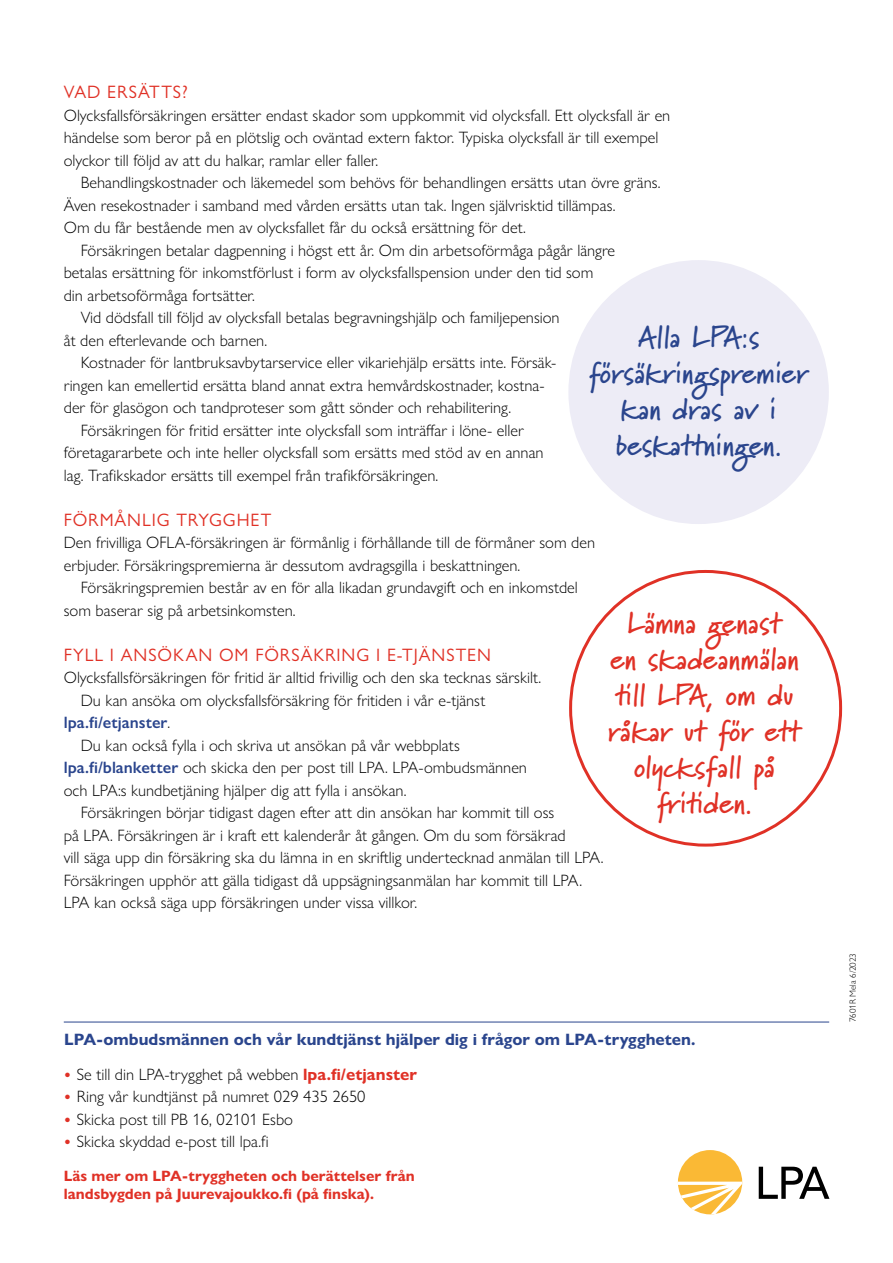
<style>
.page{position:relative;width:893px;height:1263px;background:#fff}
.page>*{position:absolute;margin:0;border:0;box-sizing:border-box;transform-origin:0 0}
.P_Korostus{font:700 30px/36px "Marydale";color:#e03126;text-align:center}
.P_Korostus-2{font:700 30px/36px "Marydale";color:#2a458d;text-align:center}
.H2_Väliotsikko{font:18px "Gill Sans Nova";letter-spacing:.05em;color:#e03126}
.P_Leipä_2{font:300 16.5px/22.5px "Gill Sans Nova";color:#000}
.P_Leipä{font:300 16.5px/22.5px "Gill Sans Nova";color:#000}
.P_Luetelmat{font:300 16.5px "Gill Sans Nova";color:#000}
.P_Leipä-2{font:700 16.5px "Gill Sans Nova";color:#2a458d}
.P_Leipä-3{font:700 15px/18px "Gill Sans Nova";color:#e03126}
.t1{font:300 9px "Gill Sans Nova";color:#000}
.s1{font-weight:600;color:#2a458d}
.s2{font-weight:700;font-size:15px;color:#e03126}
.s3{font-weight:700;color:#e03126}
</style>
<div class="page">
<div style="left:568px;top:260px;width:261px;height:264px;background:#edecf6;border-radius:50%"></div>
<div style="left:678px;top:1150px;width:64px;height:64px;background:#fab935;border-radius:50%"></div>
<svg style="left:759px;top:1167px;width:70px;height:32px"></svg>
<svg style="left:678px;top:1181px;width:64px;height:33px"></svg>
<hr style="left:64px;top:1022px;width:765px;height:1px;background:#2a458d">
<h2 class="H2_Väliotsikko" style="left:64px;top:81px;width:125px">VAD ERSÄTTS?</h2>
<p class="P_Leipä" style="left:64px;top:104px;width:608px">Olycksfallsförsäkringen ersätter endast skador som uppkommit vid olycksfall. Ett olycksfall är en händelse som beror på en plötslig och oväntad extern faktor. Typiska olycksfall är till exempel olyckor till följd av att du halkar, ramlar eller faller.</p>
<p class="P_Leipä_2" style="left:64px;top:171px;width:598px;text-indent:17px">Behandlingskostnader och läkemedel som behövs för behandlingen ersätts utan övre gräns.<br>Även resekostnader i samband med vården ersätts utan tak. Ingen självrisktid tillämpas.<br>Om du får bestående men av olycksfallet får du också ersättning för det.</p>
<p class="P_Leipä_2" style="left:64px;top:239px;width:553px;text-indent:17px">Försäkringen betalar dagpenning i högst ett år. Om din arbetsoförmåga pågår längre betalas ersättning för inkomstförlust i form av olycksfallspension under den tid som din arbetsoförmåga fortsätter.</p>
<p class="P_Leipä_2" style="left:64px;top:306px;width:497px;text-indent:17px">Vid dödsfall till följd av olycksfall betalas begravningshjälp och familjepension åt den efterlevande och barnen.</p>
<p class="P_Leipä_2" style="left:64px;top:351px;width:494px;text-indent:17px">Kostnader för lantbruksavbytarservice eller vikariehjälp ersätts inte. Försäk&shy;ringen kan emellertid ersätta bland annat extra hemvårdskostnader, kostna&shy;der för glasögon och tandproteser som gått sönder och rehabilitering.</p>
<p class="P_Leipä_2" style="left:64px;top:419px;width:481px;text-indent:17px">Försäkringen för fritid ersätter inte olycksfall som inträffar i löne- eller företagararbete och inte heller olycksfall som ersätts med stöd av en annan lag. Trafikskador ersätts till exempel från trafikförsäkringen.</p>
<h2 class="H2_Väliotsikko" style="left:64px;top:509px;width:209px">FÖRMÅNLIG TRYGGHET</h2>
<p class="P_Leipä" style="left:64px;top:531px;width:533px">Den frivilliga OFLA-försäkringen är förmånlig i förhållande till de förmåner som den erbjuder. Försäkringspremierna är dessutom avdragsgilla i beskattningen.</p>
<p class="P_Leipä_2" style="left:64px;top:576px;width:516px;text-indent:17px">Försäkringspremien består av en för alla likadan grundavgift och en inkomstdel som baserar sig på arbetsinkomsten.</p>
<h2 class="H2_Väliotsikko" style="left:64px;top:644px;width:429px">FYLL I ANSÖKAN OM FÖRSÄKRING I E-TJÄNSTEN</h2>
<p class="P_Leipä" style="left:64px;top:666px;width:479px">Olycksfallsförsäkringen för fritid är alltid frivillig och den ska tecknas särskilt.</p>
<p class="P_Leipä_2" style="left:64px;top:689px;width:423px;text-indent:17px">Du kan ansöka om olycksfallsförsäkring för fritiden i vår e-tjänst <span class="s1">lpa.fi/etjanster</span>.</p>
<p class="P_Leipä_2" style="left:64px;top:734px;width:465px;text-indent:17px">Du kan också fylla i och skriva ut ansökan på vår webbplats <span class="s1">lpa.fi/blanketter</span> och skicka den per post till LPA. LPA-ombudsmännen och LPA:s kundbetjäning hjälper dig att fylla i ansökan.</p>
<p class="P_Leipä_2" style="left:64px;top:801px;width:541px;text-indent:17px">Försäkringen börjar tidigast dagen efter att din ansökan har kommit till oss<br>på LPA. Försäkringen är i kraft ett kalenderår åt gången. Om du som försäkrad<br>vill säga upp din försäkring ska du lämna in en skriftlig undertecknad anmälan till LPA.<br>Försäkringen upphör att gälla tidigast då uppsägningsanmälan har kommit till LPA.<br>LPA kan också säga upp försäkringen under vissa villkor.</p>
<p class="P_Korostus-2" style="left:589px;top:319px;width:221px">Alla LPA:s försäkringspremier kan dras av i beskattningen.</p>
<p class="P_Korostus" style="left:608px;top:604px;width:195px">Lämna genast<br>en skadeanmälan till LPA, om du råkar ut för ett olycksfall på fritiden.</p>
<p class="P_Leipä-2" style="left:64px;top:1029px;width:633px">LPA-ombudsmännen och vår kundtjänst hjälper dig i frågor om LPA-tryggheten.</p>
<p class="P_Luetelmat" style="left:64px;top:1064px;width:354px"><span class="s2">•</span> Se till din LPA-trygghet på webben <span class="s3">lpa.fi/etjanster</span></p>
<p class="P_Luetelmat" style="left:64px;top:1087px;width:303px"><span class="s2">•</span> Ring vår kundtjänst på numret 029 435 2650</p>
<p class="P_Luetelmat" style="left:64px;top:1109px;width:230px"><span class="s2">•</span> Skicka post till PB 16, 02101 Esbo</p>
<p class="P_Luetelmat" style="left:64px;top:1132px;width:206px"><span class="s2">•</span> Skicka skyddad e-post till lpa.fi</p>
<p class="P_Leipä-3" style="left:64px;top:1167px;width:353px">Läs mer om LPA-tryggheten och berättelser från landsbygden på Juurevajoukko.fi (på finska).</p>
<p class="t1" style="left:847px;top:1022px;width:71px;rotate:-90deg">7601R Mela 6/2023</p>
</div>
